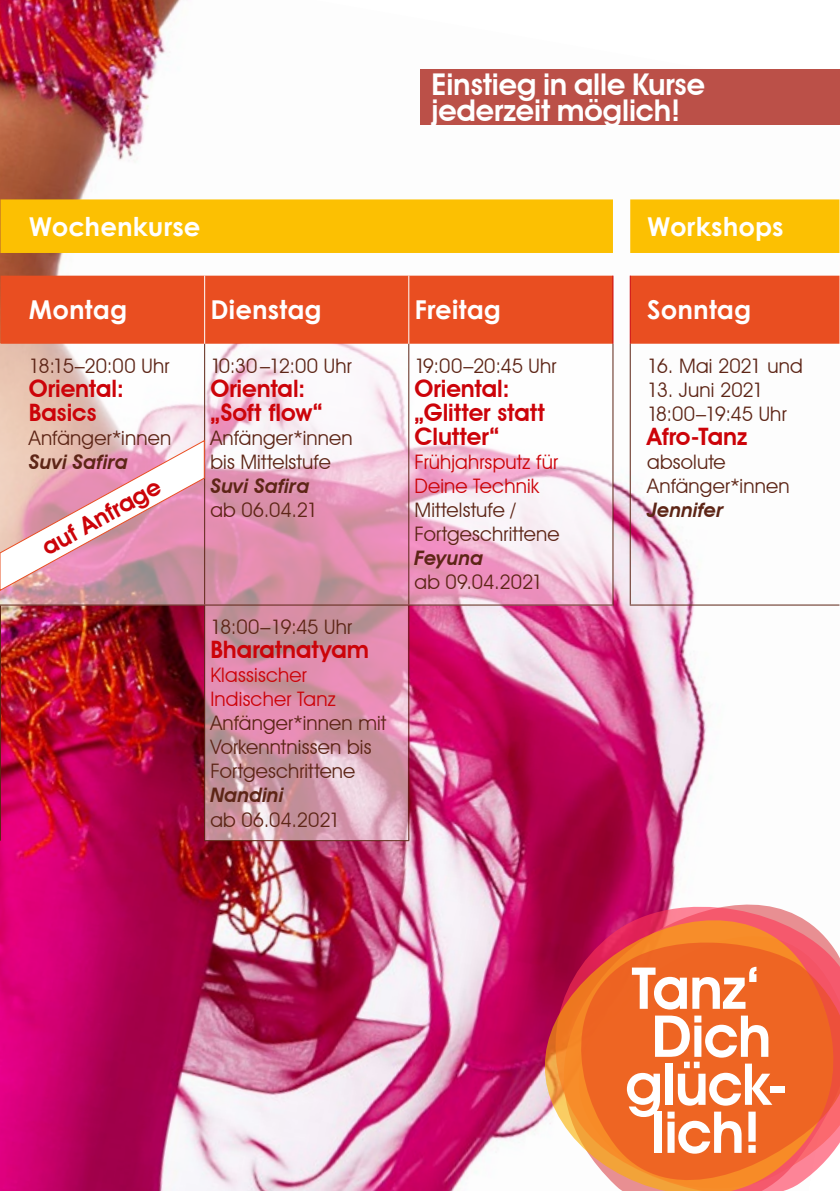
<style>
.page{position:relative;width:840px;height:1191px;background:#fff}
.page>*{position:absolute;margin:0;border:0;box-sizing:border-box;transform-origin:0 0}
.Fließtext_Tabelle{font:600 58px/48px "Avant Garde IT Cby BT";letter-spacing:-.015em;color:#fff;text-align:center}
.Fließtext_Tabelle-2{font:600 30px "Avant Garde IT Cby BT";letter-spacing:-.005em;color:#fff}
.Fließtext_Tabelle-3{font:700 26px "Century Gothic";letter-spacing:.005em;color:#fff}
.Fließtext_Tabelle-4{font:600 24px/24px "Avant Garde IT Cby BT";color:#cc0309}
.Fließtext_Tabelle-5{font:20px/24px "Avant Garde IT Cby BT";letter-spacing:.01em;color:#5d2516}
.Fließtext_Tabelle-6{font:20px/24px "Avant Garde IT Cby BT";letter-spacing:.01em;color:#cc0309}
.Fließtext_Tabelle-7{font:italic 600 20px "Avant Garde IT Cby BT";color:#5d2516}
</style>
<div class="page">
<img style="left:0;top:0;width:839px;height:1191px">
<svg style="left:511px;top:888px;width:28px;height:303px"></svg>
<svg style="left:539px;top:883px;width:300px;height:21px"></svg>
<svg style="left:524px;top:904px;width:315px;height:287px"></svg>
<svg style="left:561px;top:929px;width:278px;height:262px;background:#ee6e37"></svg>
<img style="left:0;top:344px;width:612px;height:496px">
<div style="left:0;top:199px;width:839px;height:54px;background:#fcc002"></div>
<div style="left:0;top:276px;width:839px;height:68px;background:#e94e21"></div>
<hr style="left:204px;top:344px;width:1px;height:260px;background:#5d2516">
<hr style="left:408px;top:344px;width:1px;height:260px;background:#5d2516">
<hr style="left:0;top:604px;width:204px;height:1px;background:#5d2516">
<hr style="left:0;top:605px;width:1px;height:235px;background:#5d2516">
<hr style="left:204px;top:604px;width:204px;height:1px;background:#5d2516">
<hr style="left:204px;top:605px;width:1px;height:235px;background:#5d2516">
<hr style="left:408px;top:604px;width:205px;height:1px;background:#5d2516">
<hr style="left:408px;top:605px;width:1px;height:235px;background:#5d2516">
<hr style="left:629px;top:604px;width:210px;height:1px;background:#5d2516">
<hr style="left:204px;top:840px;width:205px;height:1px;background:#5d2516">
<hr style="left:612px;top:344px;width:1px;height:260px;background:#5d2516">
<hr style="left:612px;top:276px;width:1px;height:68px;background:#cc0309">
<hr style="left:629px;top:276px;width:1px;height:68px;background:#cc0309">
<hr style="left:204px;top:276px;width:1px;height:68px;background:#fff">
<hr style="left:408px;top:276px;width:1px;height:68px;background:#fff">
<hr style="left:629px;top:344px;width:1px;height:260px;background:#5d2516">
<div style="left:420px;top:69px;width:419px;height:56px;background:#bb5048"></div>
<svg style="left:0;top:439px;width:205px;height:152px"></svg>
<p class="Fließtext_Tabelle-2" style="left:431px;top:66px;width:275px">Einstieg in alle Kurse</p>
<p class="Fließtext_Tabelle-2" style="left:431px;top:92px;width:250px">jederzeit möglich!</p>
<p class="Fließtext_Tabelle-3" style="left:29px;top:207px;width:173px">Wochenkurse</p>
<p class="Fließtext_Tabelle-3" style="left:647px;top:207px;width:138px">Workshops</p>
<p class="Fließtext_Tabelle-3" style="left:29px;top:290px;width:100px">Montag</p>
<p class="Fließtext_Tabelle-3" style="left:210px;top:290px;width:113px">Dienstag</p>
<p class="Fließtext_Tabelle-3" style="left:414px;top:290px;width:88px">Freitag</p>
<p class="Fließtext_Tabelle-3" style="left:647px;top:290px;width:105px">Sonntag</p>
<p class="Fließtext_Tabelle-5" style="left:29px;top:353px;width:142px">18:15–20:00 Uhr</p>
<p class="Fließtext_Tabelle-4" style="left:29px;top:376px;width:97px">Oriental:</p>
<p class="Fließtext_Tabelle-4" style="left:29px;top:400px;width:69px">Basics</p>
<p class="Fließtext_Tabelle-5" style="left:29px;top:425px;width:144px">Anfänger*innen</p>
<p class="Fließtext_Tabelle-7" style="left:29px;top:449px;width:100px">Suvi Safira</p>
<p class="Fließtext_Tabelle-5" style="left:210px;top:353px;width:143px">10:30–12:00 Uhr</p>
<p class="Fließtext_Tabelle-4" style="left:210px;top:376px;width:97px">Oriental:</p>
<p class="Fließtext_Tabelle-4" style="left:210px;top:400px;width:114px">„Soft flow“</p>
<p class="Fließtext_Tabelle-5" style="left:210px;top:425px;width:144px">Anfänger*innen bis Mittelstufe</p>
<p class="Fließtext_Tabelle-7" style="left:210px;top:473px;width:100px">Suvi Safira</p>
<p class="Fließtext_Tabelle-5" style="left:210px;top:497px;width:109px">ab 06.04.21</p>
<p class="Fließtext_Tabelle-5" style="left:414px;top:353px;width:144px">19:00–20:45 Uhr</p>
<p class="Fließtext_Tabelle-4" style="left:414px;top:376px;width:97px">Oriental:</p>
<p class="Fließtext_Tabelle-4" style="left:414px;top:400px;width:132px">„Glitter statt<br>Clutter“</p>
<p class="Fließtext_Tabelle-6" style="left:414px;top:449px;width:145px">Frühjahrsputz für<br>Deine Technik</p>
<p class="Fließtext_Tabelle-5" style="left:414px;top:497px;width:103px">Mittelstufe /</p>
<p class="Fließtext_Tabelle-5" style="left:414px;top:521px;width:146px">Fortgeschrittene</p>
<p class="Fließtext_Tabelle-7" style="left:414px;top:545px;width:70px">Feyuna</p>
<p class="Fließtext_Tabelle-5" style="left:414px;top:569px;width:130px">ab 09.04.2021</p>
<p class="Fließtext_Tabelle-5" style="left:647px;top:353px;width:157px">16. Mai 2021 und</p>
<p class="Fließtext_Tabelle-5" style="left:647px;top:377px;width:118px">13. Juni 2021</p>
<p class="Fließtext_Tabelle-5" style="left:647px;top:401px;width:141px">18:00–19:45 Uhr</p>
<p class="Fließtext_Tabelle-4" style="left:647px;top:424px;width:101px">Afro-Tanz</p>
<p class="Fließtext_Tabelle-5" style="left:647px;top:449px;width:144px">absolute<br>Anfänger*innen</p>
<p class="Fließtext_Tabelle-7" style="left:647px;top:497px;width:78px">Jennifer</p>
<p class="Fließtext_Tabelle-4" style="left:38px;top:538px;width:133px;rotate:-29deg">auf Anfrage</p>
<p class="Fließtext_Tabelle-5" style="left:210px;top:615px;width:143px">18:00–19:45 Uhr</p>
<p class="Fließtext_Tabelle-4" style="left:210px;top:638px;width:160px">Bharatnatyam</p>
<p class="Fließtext_Tabelle-6" style="left:210px;top:663px;width:98px">Klassischer</p>
<p class="Fließtext_Tabelle-6" style="left:210px;top:687px;width:127px">Indischer Tanz</p>
<p class="Fließtext_Tabelle-5" style="left:210px;top:711px;width:177px">Anfänger*innen mit<br>Vorkenntnissen bis<br>Fortgeschrittene</p>
<p class="Fließtext_Tabelle-7" style="left:210px;top:783px;width:74px">Nandini</p>
<p class="Fließtext_Tabelle-5" style="left:210px;top:807px;width:132px">ab 06.04.2021</p>
<p class="Fließtext_Tabelle" style="left:625px;top:964px;width:163px">Tanz‘<br>Dich glück&shy;lich!</p>
</div>
